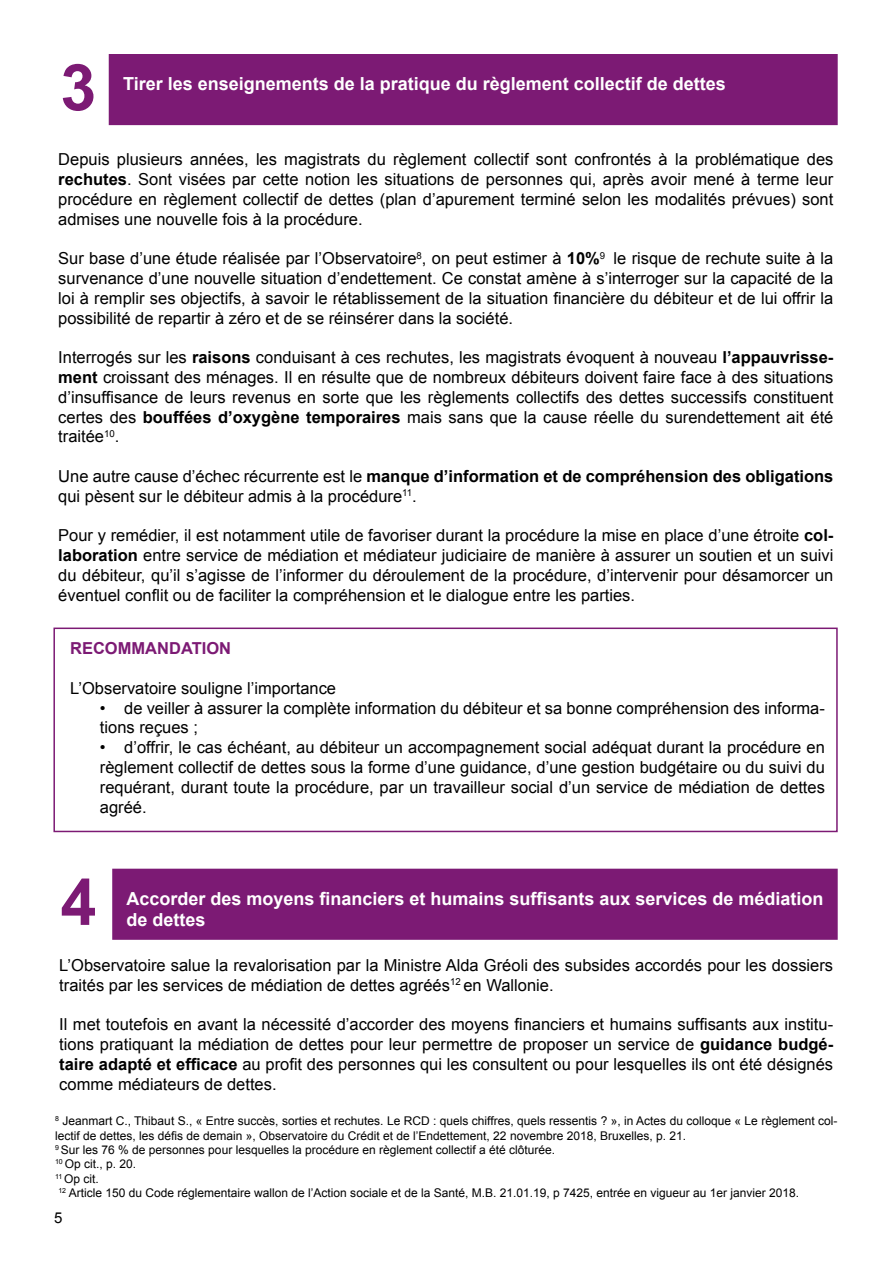
<style>
.page{position:relative;width:893px;height:1263px;background:#fff}
.page>*{position:absolute;margin:0;border:0;box-sizing:border-box;transform-origin:0 0}
.t1{font:700 64.5px "Arial";color:#7c1a74}
.t2{font:700 18px/21.6px "Arial";color:#fff}
.t3{font:16.5px/19.8px "Arial";color:#000;text-align:justify}
.t4{font:700 16.5px "Arial";color:#7c1a74}
.t5{font:15px "Arial";color:#000}
.t6{font:12px/14.4px "Arial";color:#000}
.s1{font-weight:700}
</style>
<div class="page">
<div style="left:53px;top:627px;width:785px;height:205px;border:2px solid #7c1a74"></div>
<div style="left:109px;top:55px;width:728px;height:69px;background:#7c1a74"></div>
<div style="left:109px;top:54px;width:729px;height:71px;border:2px solid #7c1a74"></div>
<div style="left:113px;top:869px;width:724px;height:70px;background:#7c1a74"></div>
<div style="left:112px;top:869px;width:726px;height:71px;border:2px solid #7c1a74"></div>
<p class="t1" style="left:60px;top:45px;width:37px">3</p>
<p class="t2" style="left:123px;top:74px;width:604px">Tirer les enseignements de la pratique du règlement collectif de dettes</p>
<p class="t3" style="left:58px;top:150px;width:777px">Depuis plusieurs années, les magistrats du règlement collectif sont confrontés à la problématique des <span class="s1">rechutes</span>. Sont visées par cette notion les situations de personnes qui, après avoir mené à terme leur procédure en règlement collectif de dettes (plan d’apurement terminé selon les modalités prévues) sont admises une nouvelle fois à la procédure.</p>
<p class="t3" style="left:58px;top:249px;width:777px">Sur base d’une étude réalisée par l’Observatoire<sup>8</sup>, on peut estimer à <span class="s1">10%</span><sup>9</sup> le risque de rechute suite à la survenance d’une nouvelle situation d’endettement. Ce constat amène à s’interroger sur la capacité de la loi à remplir ses objectifs, à savoir le rétablissement de la situation financière du débiteur et de lui offrir la possibilité de repartir à zéro et de se réinsérer dans la société.</p>
<p class="t3" style="left:58px;top:348px;width:777px">Interrogés sur les <span class="s1">raisons</span> conduisant à ces rechutes, les magistrats évoquent à nouveau <span class="s1">l’appauvrisse&shy;ment</span> croissant des ménages. Il en résulte que de nombreux débiteurs doivent faire face à des situations d’insuffisance de leurs revenus en sorte que les règlements collectifs des dettes successifs constituent certes des <span class="s1">bouffées d’oxygène temporaires</span> mais sans que la cause réelle du surendettement ait été traitée<sup>10</sup>.</p>
<p class="t3" style="left:58px;top:466px;width:777px">Une autre cause d’échec récurrente est le <span class="s1">manque d’information et de compréhension des obligations </span>qui pèsent sur le débiteur admis à la procédure<sup>11</sup>.</p>
<p class="t3" style="left:58px;top:526px;width:777px">Pour y remédier, il est notamment utile de favoriser durant la procédure la mise en place d’une étroite <span class="s1">col&shy;laboration</span> entre service de médiation et médiateur judiciaire de manière à assurer un soutien et un suivi du débiteur, qu’il s’agisse de l’informer du déroulement de la procédure, d’intervenir pour désamorcer un éventuel conflit ou de faciliter la compréhension et le dialogue entre les parties.</p>
<p class="t4" style="left:70px;top:637px;width:163px">RECOMMANDATION</p>
<p class="t3" style="left:70px;top:678px;width:267px">L’Observatoire souligne l’importance</p>
<p class="t3" style="left:100px;top:698px;width:726px">• de veiller à assurer la complète information du débiteur et sa bonne compréhension des informa&shy;tions reçues ;</p>
<p class="t3" style="left:100px;top:738px;width:726px">• d’offrir, le cas échéant, au débiteur un accompagnement social adéquat durant la procédure en règlement collectif de dettes sous la forme d’une guidance, d’une gestion budgétaire ou du suivi du requérant, durant toute la procédure, par un travailleur social d’un service de médiation de dettes agréé.</p>
<p class="t1" style="left:61px;top:859px;width:37px">4</p>
<p class="t2" style="left:126px;top:888px;width:698px">Accorder des moyens financiers et humains suffisants aux services de médiation de dettes</p>
<p class="t3" style="left:59px;top:955px;width:775px">L’Observatoire salue la revalorisation par la Ministre Alda Gréoli des subsides accordés pour les dossiers traités par les services de médiation de dettes agréés<sup>12</sup> en Wallonie.</p>
<p class="t3" style="left:59px;top:1015px;width:775px">Il met toutefois en avant la nécessité d’accorder des moyens financiers et humains suffisants aux institu&shy;tions pratiquant la médiation de dettes pour leur permettre de proposer un service de <span class="s1">guidance budgé&shy;taire adapté et efficace</span> au profit des personnes qui les consultent ou pour lesquelles ils ont été désignés comme médiateurs de dettes.</p>
<p class="t6" style="left:55px;top:1114px;width:784px"><sup>8</sup> Jeanmart C., Thibaut S., « Entre succès, sorties et rechutes. Le RCD : quels chiffres, quels ressentis ? », in Actes du colloque « Le règlement col&shy;lectif de dettes, les défis de demain », Observatoire du Crédit et de l’Endettement, 22 novembre 2018, Bruxelles, p. 21.</p>
<p class="t6" style="left:55px;top:1143px;width:502px"><sup>9</sup> Sur les 76 % de personnes pour lesquelles la procédure en règlement collectif a été clôturée.</p>
<p class="t6" style="left:55px;top:1157px;width:83px"><sup>10</sup> Op cit., p. 20.</p>
<p class="t6" style="left:55px;top:1171px;width:45px"><sup>11</sup> Op cit.</p>
<p class="t6" style="left:58px;top:1186px;width:742px"><sup>12</sup> Article 150 du Code réglementaire wallon de l’Action sociale et de la Santé, M.B. 21.01.19, p 7425, entrée en vigueur au 1er janvier 2018.</p>
<p class="t5" style="left:54px;top:1207px;width:10px">5</p>
</div>
